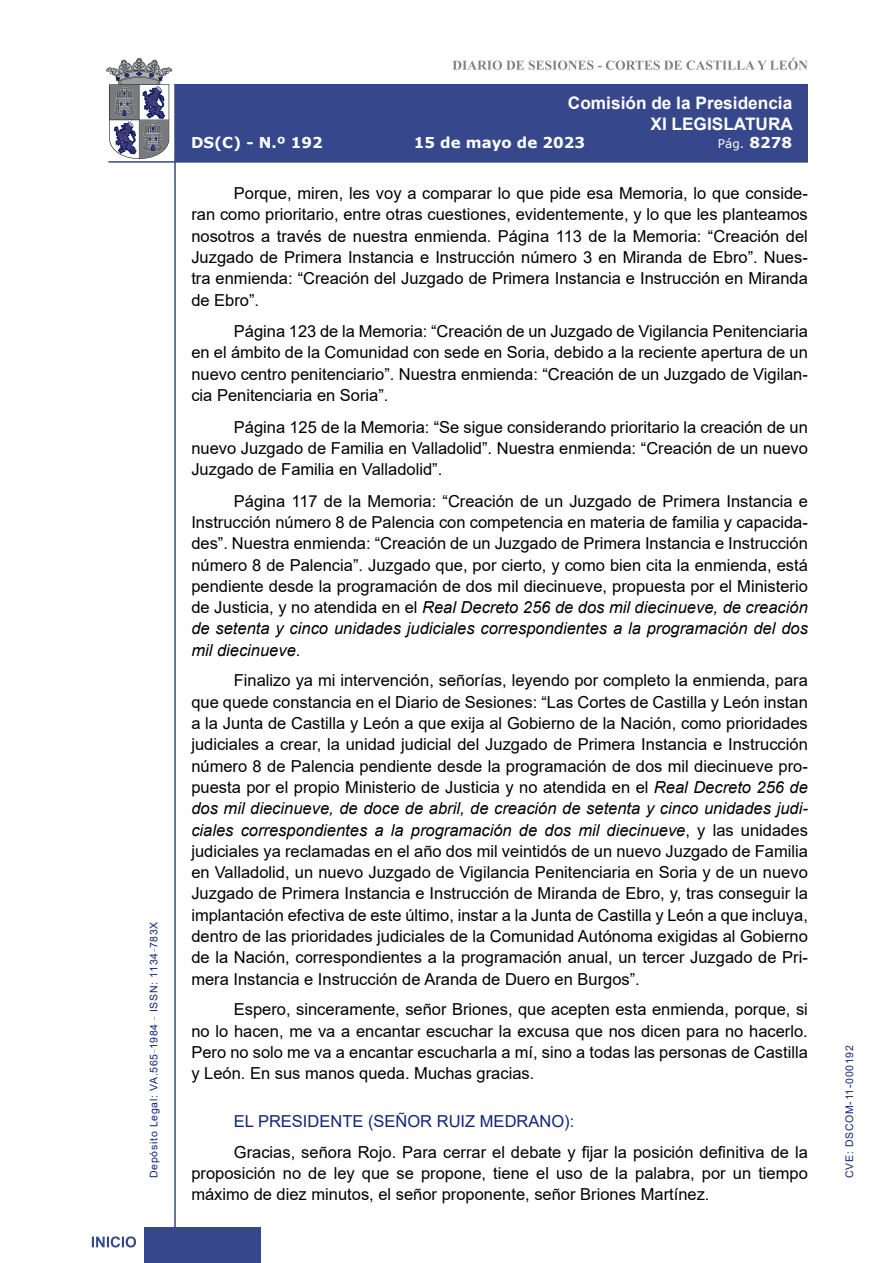
<style>
.page{position:relative;width:893px;height:1263px;background:#fff}
.page>*{position:absolute;margin:0;border:0;box-sizing:border-box;transform-origin:0 0}
.t1{font:700 17.25px/20.7px "Arial";color:#fff;text-align:right}
.t2{font:16.5px/21.3px "Arial";color:#000;text-align:justify}
.Orador{font:16.5px "Arial";color:#122678}
.t3{font:700 15px "Verdana";color:#fff}
.t4{font:12px "Verdana";color:#fff}
.t5{font:10.5px "Arial";letter-spacing:.065em;color:#122678}
.s1{font-weight:700;font-size:15px}
.s2{font-style:italic}
</style>
<div class="page">
<svg style="left:452px;top:58px;width:356px;height:12px"></svg>
<hr style="left:174px;top:84px;width:2px;height:1179px;background:#36478c">
<div style="left:144px;top:1227px;width:117px;height:36px;background:#36478c"></div>
<div style="left:175px;top:84px;width:633px;height:78px;background:#36478c"></div>
<hr style="left:108px;top:161px;width:700px;height:2px;background:#36478c">
<svg style="left:92px;top:1236px;width:44px;height:11px"></svg>
<svg style="left:106px;top:58px;width:66px;height:101px"></svg>
<p class="t5" style="left:146px;top:1178px;width:258px;rotate:-90deg">Depósito Legal: VA.565<sup>_</sup>1984 <sup>_</sup> ISSN: 1134<sup>_</sup>783X</p>
<p class="t1" style="left:568px;top:93px;width:226px">Comisión de la Presidencia<br>XI LEGISLATURA</p>
<p class="t3" style="left:191px;top:132px;width:133px">DS(C) - N.º 192</p>
<p class="t3" style="left:414px;top:132px;width:173px">15 de mayo de 2023</p>
<p class="t4" style="left:718px;top:135px;width:76px">Pág. <span class="s1">8278</span></p>
<p class="t2" style="left:191px;top:183px;width:618px;text-indent:43px">Porque, miren, les voy a comparar lo que pide esa Memoria, lo que conside&shy;ran como prioritario, entre otras cuestiones, evidentemente, y lo que les planteamos nosotros a través de nuestra enmienda. Página 113 de la Memoria: “Creación del Juzgado de Primera Instancia e Instrucción número 3 en Miranda de Ebro”. Nues&shy;tra enmienda: “Creación del Juzgado de Primera Instancia e Instrucción en Miranda de Ebro”.</p>
<p class="t2" style="left:191px;top:321px;width:618px;text-indent:43px">Página 123 de la Memoria: “Creación de un Juzgado de Vigilancia Penitenciaria en el ámbito de la Comunidad con sede en Soria, debido a la reciente apertura de un nuevo centro penitenciario”. Nuestra enmienda: “Creación de un Juzgado de Vigilan&shy;cia Penitenciaria en Soria”.</p>
<p class="t2" style="left:191px;top:416px;width:618px;text-indent:43px">Página 125 de la Memoria: “Se sigue considerando prioritario la creación de un nuevo Juzgado de Familia en Valladolid”. Nuestra enmienda: “Creación de un nuevo Juzgado de Familia en Valladolid”.</p>
<p class="t2" style="left:191px;top:490px;width:618px;text-indent:43px">Página 117 de la Memoria: “Creación de un Juzgado de Primera Instancia e Instrucción número 8 de Palencia con competencia en materia de familia y capacida&shy;des”. Nuestra enmienda: “Creación de un Juzgado de Primera Instancia e Instrucción número 8 de Palencia”. Juzgado que, por cierto, y como bien cita la enmienda, está pendiente desde la programación de dos mil diecinueve, propuesta por el Ministerio de Justicia, y no atendida en el <span class="s2">Real Decreto 256 de dos mil diecinueve, de creación de setenta y cinco unidades judiciales correspondientes a la programación del dos mil diecinueve</span>.</p>
<p class="t2" style="left:191px;top:670px;width:618px;text-indent:43px">Finalizo ya mi intervención, señorías, leyendo por completo la enmienda, para que quede constancia en el Diario de Sesiones: “Las Cortes de Castilla y León instan a la Junta de Castilla y León a que exija al Gobierno de la Nación, como prioridades judiciales a crear, la unidad judicial del Juzgado de Primera Instancia e Instrucción número 8 de Palencia pendiente desde la programación de dos mil diecinueve pro&shy;puesta por el propio Ministerio de Justicia y no atendida en el <span class="s2">Real Decreto 256 de dos mil diecinueve, de doce de abril, de creación de setenta y cinco unidades judi&shy;ciales correspondientes a la programación de dos mil diecinueve</span>, y las unidades judiciales ya reclamadas en el año dos mil veintidós de un nuevo Juzgado de Familia en Valladolid, un nuevo Juzgado de Vigilancia Penitenciaria en Soria y de un nuevo Juzgado de Primera Instancia e Instrucción de Miranda de Ebro, y, tras conseguir la implantación efectiva de este último, instar a la Junta de Castilla y León a que incluya, dentro de las prioridades judiciales de la Comunidad Autónoma exigidas al Gobierno de la Nación, correspondientes a la programación anual, un tercer Juzgado de Pri&shy;mera Instancia e Instrucción de Aranda de Duero en Burgos”.</p>
<p class="t2" style="left:191px;top:999px;width:618px;text-indent:43px">Espero, sinceramente, señor Briones, que acepten esta enmienda, porque, si no lo hacen, me va a encantar escuchar la excusa que nos dicen para no hacerlo.<br>Pero no solo me va a encantar escucharla a mí, sino a todas las personas de Castilla y León. En sus manos queda. Muchas gracias.</p>
<p class="Orador" style="left:234px;top:1110px;width:342px">EL PRESIDENTE (SEÑOR RUIZ MEDRANO):</p>
<p class="t2" style="left:191px;top:1141px;width:618px;text-indent:43px">Gracias, señora Rojo. Para cerrar el debate y fijar la posición definitiva de la proposición no de ley que se propone, tiene el uso de la palabra, por un tiempo máximo de diez minutos, el señor proponente, señor Briones Martínez.</p>
<p class="t5" style="left:842px;top:1178px;width:134px;rotate:-90deg">CVE: DSCOM-11-000192</p>
</div>
